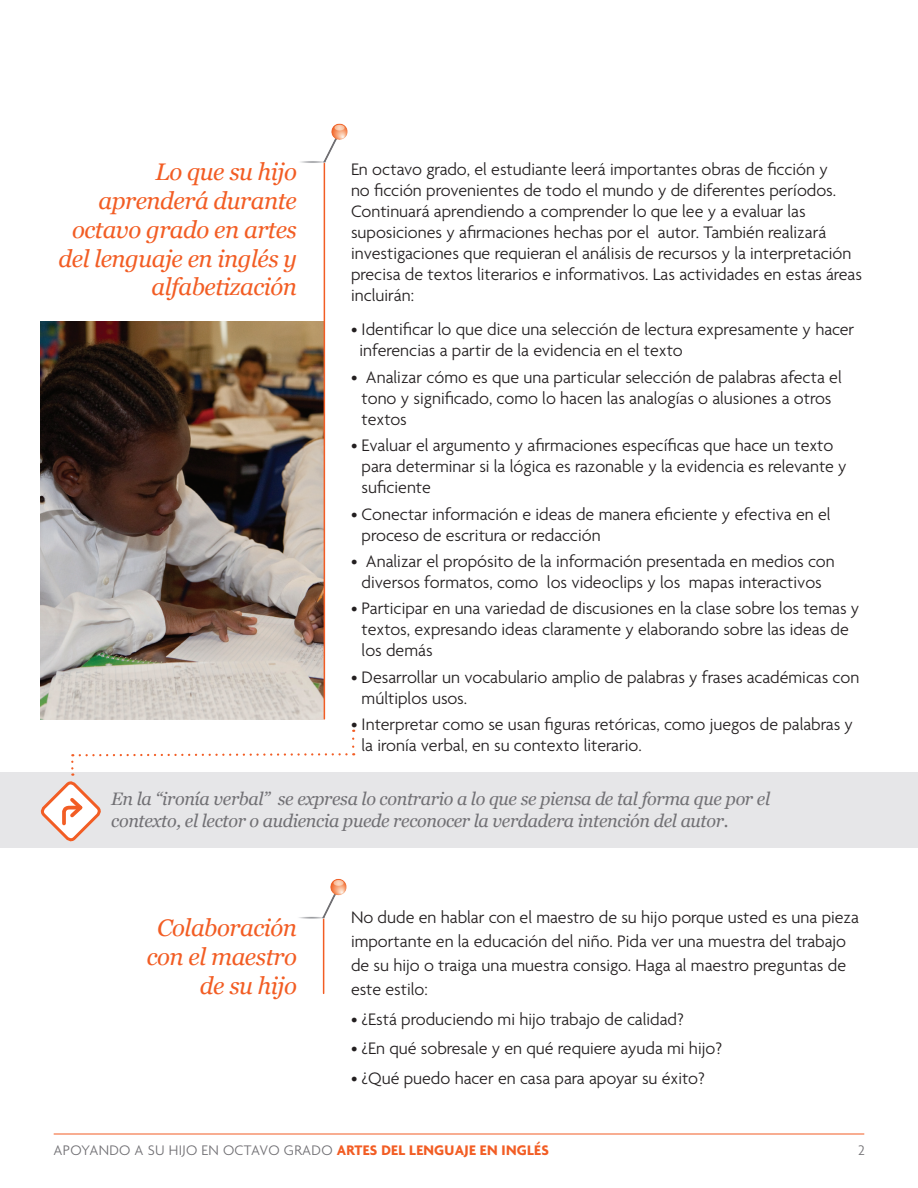
<style>
.page{position:relative;width:918px;height:1188px;background:#fff}
.page>*{position:absolute;margin:0;border:0;box-sizing:border-box;transform-origin:0 0}
.Call_Out{font:italic 24px/28.8px "Georgia";letter-spacing:-.02em;color:#f25d24;text-align:right}
.Bullet_Copy{font:300 18px/21px "Agenda";color:#231f20}
.Body_Copy{font:300 18px/21px "Agenda";color:#231f20}
.Call_Out-2{font:italic 18px/21.6px "Georgia";letter-spacing:-.02em;color:#717074}
.t1{font:300 15px "Agenda";letter-spacing:.02em;color:#717074}
.s1{font-weight:700;color:#f25d24}
</style>
<div class="page">
<div style="left:0;top:772px;width:918px;height:75px;background:#e6e6e8"></div>
<img style="left:41px;top:322px;width:283px;height:397px">
<hr style="left:324px;top:162px;width:1px;height:557px;background:#f25d24">
<hr style="left:323px;top:918px;width:1px;height:75px;background:#f25d24">
<hr style="left:54px;top:1134px;width:810px;height:1px;background:#f25d24">
<img style="left:300px;top:123px;width:48px;height:55px">
<img style="left:299px;top:878px;width:48px;height:56px">
<svg style="left:40px;top:739px;width:314px;height:103px"></svg>
<p class="Call_Out" style="left:155px;top:158px;width:143px">Lo que su hijo</p>
<p class="Call_Out" style="left:99px;top:186px;width:200px">aprenderá durante</p>
<p class="Call_Out" style="left:59px;top:215px;width:240px">octavo grado en artes del lenguaje en inglés y alfabetización</p>
<p class="Body_Copy" style="left:351px;top:160px;width:513px">En octavo grado, el estudiante leerá importantes obras de ficción y<br>no ficción provenientes de todo el mundo y de diferentes períodos.<br>Continuará aprendiendo a comprender lo que lee y a evaluar las suposiciones y afirmaciones hechas por el autor. También realizará investigaciones que requieran el análisis de recursos y la interpretación precisa de textos literarios e informativos. Las actividades en estas áreas incluirán:</p>
<p class="Bullet_Copy" style="left:360px;top:320px;width:496px;text-indent:-9px">• Identificar lo que dice una selección de lectura expresamente y hacer inferencias a partir de la evidencia en el texto</p>
<p class="Bullet_Copy" style="left:362px;top:368px;width:482px;text-indent:-11px">• Analizar cómo es que una particular selección de palabras afecta el tono y significado, como lo hacen las analogías o alusiones a otros textos</p>
<p class="Bullet_Copy" style="left:362px;top:436px;width:486px;text-indent:-11px">• Evaluar el argumento y afirmaciones específicas que hace un texto para determinar si la lógica es razonable y la evidencia es relevante y suficiente</p>
<p class="Bullet_Copy" style="left:362px;top:504px;width:470px;text-indent:-11px">• Conectar información e ideas de manera eficiente y efectiva en el proceso de escritura or redacción</p>
<p class="Bullet_Copy" style="left:351px;top:552px;width:485px;text-align:center">• Analizar el propósito de la información presentada en medios con diversos formatos, como los videoclips y los mapas interactivos</p>
<p class="Bullet_Copy" style="left:362px;top:599px;width:499px;text-indent:-11px">• Participar en una variedad de discusiones en la clase sobre los temas y textos, expresando ideas claramente y elaborando sobre las ideas de los demás</p>
<p class="Bullet_Copy" style="left:362px;top:668px;width:499px;text-indent:-11px">• Desarrollar un vocabulario amplio de palabras y frases académicas con múltiplos usos.</p>
<p class="Bullet_Copy" style="left:362px;top:715px;width:493px;text-indent:-11px">• Interpretar como se usan figuras retóricas, como juegos de palabras y la ironía verbal, en su contexto literario.</p>
<p class="Call_Out-2" style="left:111px;top:788px;width:660px">En la “ironía verbal” se expresa lo contrario a lo que se piensa de tal forma que por el contexto, el lector o audiencia puede reconocer la verdadera intención del autor.</p>
<p class="Call_Out" style="left:147px;top:914px;width:152px">Colaboración con el maestro de su hijo</p>
<p class="Bullet_Copy" style="left:351px;top:907px;width:510px;line-height:24px">No dude en hablar con el maestro de su hijo porque usted es una pieza importante en la educación del niño. Pida ver una muestra del trabajo de su hijo o traiga una muestra consigo. Haga al maestro preguntas de este estilo:</p>
<p class="Bullet_Copy" style="left:351px;top:1010px;width:334px">• ¿Está produciendo mi hijo trabajo de calidad?</p>
<p class="Bullet_Copy" style="left:351px;top:1039px;width:373px">• ¿En qué sobresale y en qué requiere ayuda mi hijo?</p>
<p class="Bullet_Copy" style="left:351px;top:1068px;width:355px">• ¿Qué puedo hacer en casa para apoyar su éxito?</p>
<p class="t1" style="left:54px;top:1142px;width:497px">APOYANDO A SU HIJO EN OCTAVO GRADO <span class="s1">ARTES DEL LENGUAJE EN INGLÉS</span></p>
<p class="t1" style="left:858px;top:1142px;width:8px">2</p>
</div>
